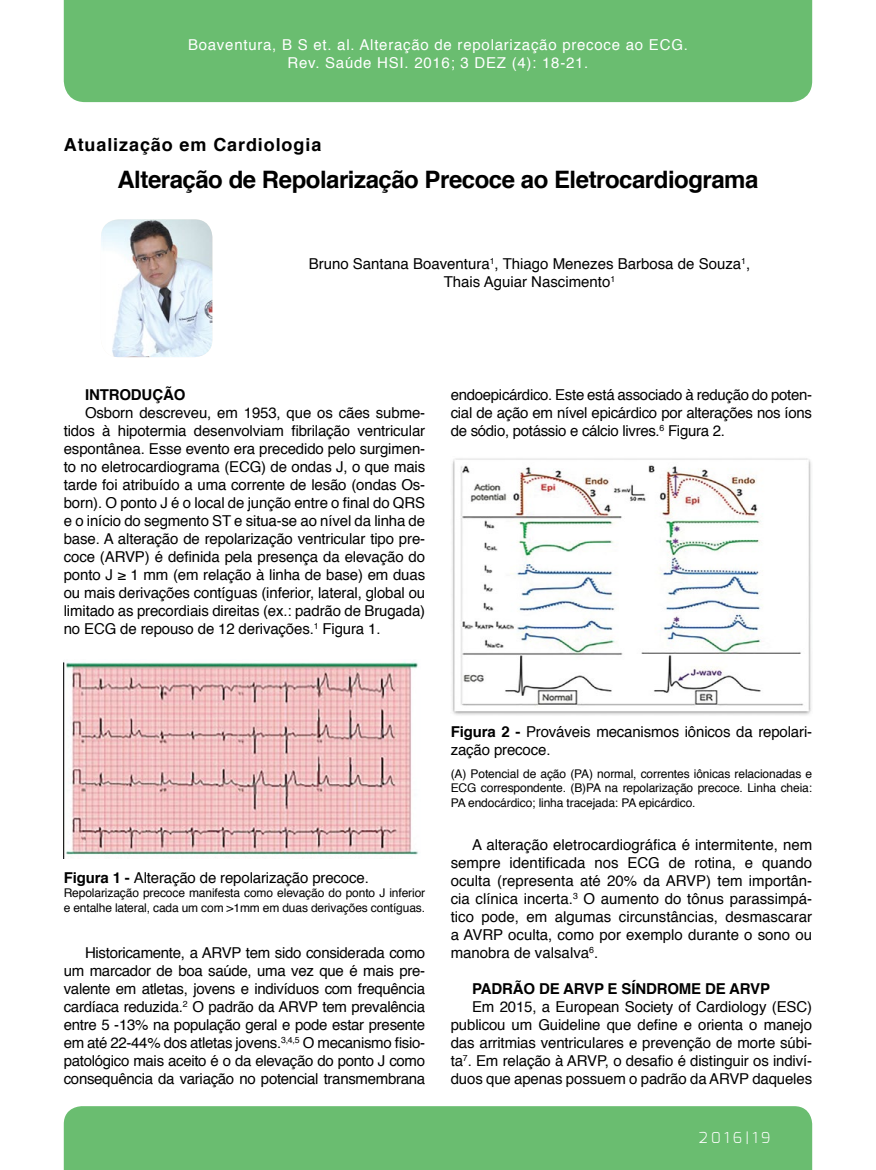
<style>
.page{position:relative;width:876px;height:1170px;background:#fff}
.page>*{position:absolute;margin:0;border:0;box-sizing:border-box;transform-origin:0 0}
.t1{font:700 24px "Helvetica";letter-spacing:-.02em;color:#000}
.t2{font:700 18px "Helvetica";letter-spacing:.05em;color:#000}
.t3{font:15px/18px "Helvetica";letter-spacing:-.01em;color:#000;text-align:justify}
.t4{font:15px/18px "Helvetica";letter-spacing:.05em;color:#fff;text-align:center}
.t5{font:700 15px "Helvetica";letter-spacing:-.01em;color:#000}
.t6{font:300 15px "Exo";letter-spacing:.22em;color:#fff}
.t7{font:12px/14.4px "Helvetica";letter-spacing:-.01em;color:#000}
.s1{font-weight:700}
</style>
<div class="page">
<div style="left:64px;top:0;width:748px;height:102px;background:#6abd70"></div>
<div style="left:64px;top:1106px;width:748px;height:63px;background:#6abd70"></div>
<img style="left:101px;top:219px;width:111px;height:138px">
<img style="left:64px;top:662px;width:355px;height:196px">
<img style="left:452px;top:458px;width:359px;height:257px">
<p class="t4" style="left:188px;top:36px;width:501px">Boaventura, B S et. al. Alteração de repolarização precoce ao ECG.<br>Rev. Saúde HSI. 2016; 3 DEZ (4): 18-21.</p>
<p class="t2" style="left:64px;top:130px;width:259px">Atualização em Cardiologia</p>
<h1 class="t1" style="left:117px;top:160px;width:642px">Alteração de Repolarização Precoce ao Eletrocardiograma</h1>
<p class="t3" style="left:309px;top:255px;width:443px;text-align:center">Bruno Santana Boaventura<sup>1</sup>, Thiago Menezes Barbosa de Souza<sup>1</sup>,<br>Thais Aguiar Nascimento<sup>1</sup></p>
<p class="t5" style="left:85px;top:382px;width:102px">INTRODUÇÃO</p>
<p class="t3" style="left:64px;top:404px;width:363px;text-indent:21px">Osborn descreveu, em 1953, que os cães subme&shy;tidos à hipotermia desenvolviam fibrilação ventricular espontânea. Esse evento era precedido pelo surgimen&shy;to no eletrocardiograma (ECG) de ondas J, o que mais tarde foi atribuído a uma corrente de lesão (ondas Os&shy;born). O ponto J é o local de junção entre o final do QRS e o início do segmento ST e situa-se ao nível da linha de base. A alteração de repolarização ventricular tipo pre&shy;coce (ARVP) é definida pela presença da elevação do ponto J ≥ 1 mm (em relação à linha de base) em duas ou mais derivações contíguas (inferior, lateral, global ou limitado as precordiais direitas (ex.: padrão de Brugada) no ECG de repouso de 12 derivações.<sup>1</sup> Figura 1.</p>
<p class="t3" style="left:451px;top:386px;width:363px">endoepicárdico. Este está associado à redução do poten&shy;cial de ação em nível epicárdico por alterações nos íons de sódio, potássio e cálcio livres.<sup>6</sup> Figura 2.</p>
<p class="t3" style="left:64px;top:869px;width:307px"><span class="s1">Figura 1 -</span> Alteração de repolarização precoce.</p>
<p class="t7" style="left:64px;top:886px;width:363px">Repolarização precoce manifesta como elevação do ponto J inferior e entalhe lateral, cada um com &gt;1mm em duas derivações contíguas.</p>
<p class="t3" style="left:64px;top:944px;width:363px;text-indent:21px">Historicamente, a ARVP tem sido considerada como um marcador de boa saúde, uma vez que é mais pre&shy;valente em atletas, jovens e indivíduos com frequência cardíaca reduzida.<sup>2</sup> O padrão da ARVP tem prevalência entre 5 -13% na população geral e pode estar presente em até 22-44% dos atletas jovens.<sup>3,4,5</sup> O mecanismo fisio&shy;patológico mais aceito é o da elevação do ponto J como consequência da variação no potencial transmembrana</p>
<p class="t3" style="left:451px;top:723px;width:363px"><span class="s1">Figura 2 -</span> Prováveis mecanismos iônicos da repolari&shy;zação precoce.</p>
<p class="t7" style="left:451px;top:766px;width:363px;text-align:justify">(A) Potencial de ação (PA) normal, correntes iônicas relacionadas e ECG correspondente. (B)PA na repolarização precoce. Linha cheia:<br>PA endocárdico; linha tracejada: PA epicárdico.</p>
<p class="t3" style="left:451px;top:836px;width:363px;text-indent:21px">A alteração eletrocardiográfica é intermitente, nem sempre identificada nos ECG de rotina, e quando oculta (representa até 20% da ARVP) tem importân&shy;cia clínica incerta.<sup>3</sup> O aumento do tônus parassimpá&shy;tico pode, em algumas circunstâncias, desmascarar a AVRP oculta, como por exemplo durante o sono ou manobra de valsalva<sup>6</sup>.</p>
<p class="t5" style="left:472px;top:976px;width:300px">PADRÃO DE ARVP E SÍNDROME DE ARVP</p>
<p class="t3" style="left:451px;top:998px;width:363px;text-indent:21px">Em 2015, a European Society of Cardiology (ESC) publicou um Guideline que define e orienta o manejo das arritmias ventriculares e prevenção de morte súbi&shy;ta<sup>7</sup>. Em relação à ARVP, o desafio é distinguir os indiví&shy;duos que apenas possuem o padrão da ARVP daqueles</p>
<p class="t6" style="left:699px;top:1127px;width:73px">2016|19</p>
</div>
